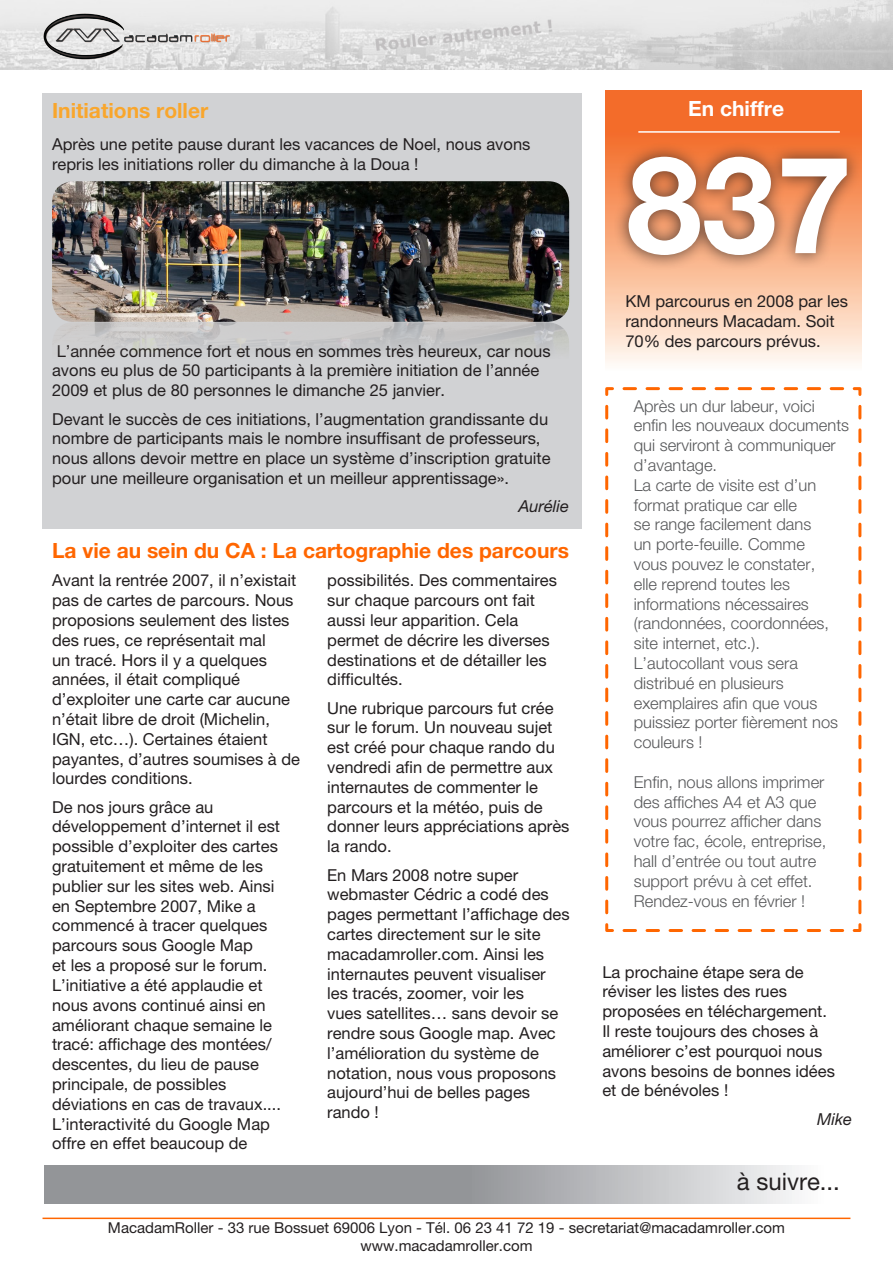
<style>
.page{position:relative;width:893px;height:1263px;background:#fff}
.page>*{position:absolute;margin:0;border:0;box-sizing:border-box;transform-origin:0 0}
.rando1{font:700 135px "Helvetica Neue";color:#fff}
.t1{font:24px "Helvetica Neue";color:#231f20}
.Titre{font:700 21px "Helvetica Neue";color:#f60}
.Titre-2{font:700 21px "Helvetica Neue";color:#f9a62c}
.t2{font:700 21px "Helvetica Neue";color:#fff}
.rando1-2{font:16.5px/19.8px "Helvetica Neue";color:#231f20}
.rando2{font:300 16.5px/19.8px "Helvetica Neue";color:#57585a}
.Signature{font:italic 16.5px "Helvetica Neue";color:#231f20}
.t3{font:15px "Helvetica Neue";color:#231f20}
</style>
<div class="page">
<img style="left:0;top:0;width:893px;height:70px">
<div style="left:43px;top:94px;width:539px;height:435px;background:#d1d2d4"></div>
<svg style="left:605px;top:91px;width:256px;height:272px;background:#f9b38d"></svg>
<svg style="left:605px;top:387px;width:257px;height:545px"></svg>
<hr style="left:638px;top:131px;width:202px;height:2px;background:#fff">
<hr style="left:43px;top:1217px;width:807px;height:2px;background:#f60">
<img style="left:43px;top:13px;width:190px;height:49px">
<svg style="left:44px;top:1165px;width:751px;height:38px;background:#a7a9ac"></svg>
<img style="left:52px;top:181px;width:517px;height:170px">
<div style="left:612px;top:140px;width:249px;height:130px;background:#231f20;opacity:.75"></div>
<p class="Titre-2" style="left:52px;top:98px;width:158px">Initiations roller</p>
<p class="rando1-2" style="left:52px;top:134px;width:480px">Après une petite pause durant les vacances de Noel, nous avons repris les initiations roller du dimanche à la Doua !</p>
<p class="rando1-2" style="left:52px;top:341px;width:500px">L’année commence fort et nous en sommes très heureux, car nous avons eu plus de 50 participants à la première initiation de l’année<br>2009 et plus de 80 personnes le dimanche 25 janvier.</p>
<p class="rando1-2" style="left:52px;top:409px;width:500px">Devant le succès de ces initiations, l’augmentation grandissante du nombre de participants mais le nombre insuffisant de professeurs, nous allons devoir mettre en place un système d’inscription gratuite pour une meilleure organisation et un meilleur apprentissage».</p>
<p class="Signature" style="left:518px;top:496px;width:52px">Aurélie</p>
<p class="Titre" style="left:52px;top:537px;width:518px">La vie au sein du CA : La cartographie des parcours</p>
<p class="rando1-2" style="left:52px;top:570px;width:249px">Avant la rentrée 2007, il n’existait pas de cartes de parcours. Nous proposions seulement des listes des rues, ce représentait mal<br>un tracé. Hors il y a quelques années, il était compliqué d’exploiter une carte car aucune n’était libre de droit (Michelin,<br>IGN, etc…). Certaines étaient payantes, d’autres soumises à de lourdes conditions.</p>
<p class="rando1-2" style="left:52px;top:797px;width:230px">De nos jours grâce au développement d’internet il est possible d’exploiter des cartes gratuitement et même de les publier sur les sites web. Ainsi en Septembre 2007, Mike a commencé à tracer quelques parcours sous Google Map<br>et les a proposé sur le forum.<br>L’initiative a été applaudie et nous avons continué ainsi en améliorant chaque semaine le tracé: affichage des montées/ descentes, du lieu de pause principale, de possibles déviations en cas de travaux....<br>L’interactivité du Google Map offre en effet beaucoup de</p>
<p class="rando1-2" style="left:327px;top:570px;width:231px">possibilités. Des commentaires sur chaque parcours ont fait aussi leur apparition. Cela permet de décrire les diverses destinations et de détailler les difficultés.</p>
<p class="rando1-2" style="left:327px;top:698px;width:244px">Une rubrique parcours fut crée sur le forum. Un nouveau sujet est créé pour chaque rando du vendredi afin de permettre aux internautes de commenter le parcours et la météo, puis de donner leurs appréciations après la rando.</p>
<p class="rando1-2" style="left:327px;top:864px;width:244px">En Mars 2008 notre super webmaster Cédric a codé des pages permettant l’affichage des cartes directement sur le site macadamroller.com. Ainsi les internautes peuvent visualiser les tracés, zoomer, voir les<br>vues satellites… sans devoir se rendre sous Google map. Avec l’amélioration du système de notation, nous vous proposons aujourd’hui de belles pages rando !</p>
<p class="t2" style="left:688px;top:95px;width:98px">En chiffre</p>
<p class="rando1" style="left:627px;top:121px;width:227px">837</p>
<p class="rando1-2" style="left:625px;top:291px;width:224px">KM parcourus en 2008 par les randonneurs Macadam. Soit<br>70% des parcours prévus.</p>
<p class="rando2" style="left:634px;top:395px;width:217px">Après un dur labeur, voici enfin les nouveaux documents qui serviront à communiquer d’avantage.</p>
<p class="rando2" style="left:634px;top:475px;width:197px">La carte de visite est d’un format pratique car elle<br>se range facilement dans un porte-feuille. Comme vous pouvez le constater, elle reprend toutes les informations nécessaires (randonnées, coordonnées, site internet, etc.).</p>
<p class="rando2" style="left:634px;top:653px;width:206px">L’autocollant vous sera distribué en plusieurs exemplaires afin que vous puissiez porter fièrement nos couleurs !</p>
<p class="rando2" style="left:634px;top:772px;width:194px">Enfin, nous allons imprimer des affiches A4 et A3 que vous pourrez afficher dans votre fac, école, entreprise, hall d’entrée ou tout autre support prévu à cet effet.<br>Rendez-vous en février !</p>
<p class="rando1-2" style="left:602px;top:961px;width:234px">La prochaine étape sera de réviser les listes des rues proposées en téléchargement.<br>Il reste toujours des choses à améliorer c’est pourquoi nous avons besoins de bonnes idées et de bénévoles !</p>
<p class="Signature" style="left:817px;top:1109px;width:36px">Mike</p>
<p class="t1" style="left:737px;top:1167px;width:105px">à suivre...</p>
<p class="t3" style="left:108px;top:1218px;width:678px">MacadamRoller - 33 rue Bossuet 69006 Lyon - Tél. 06 23 41 72 19 - secretariat@macadamroller.com</p>
<p class="t3" style="left:360px;top:1236px;width:173px">www.macadamroller.com</p>
</div>
